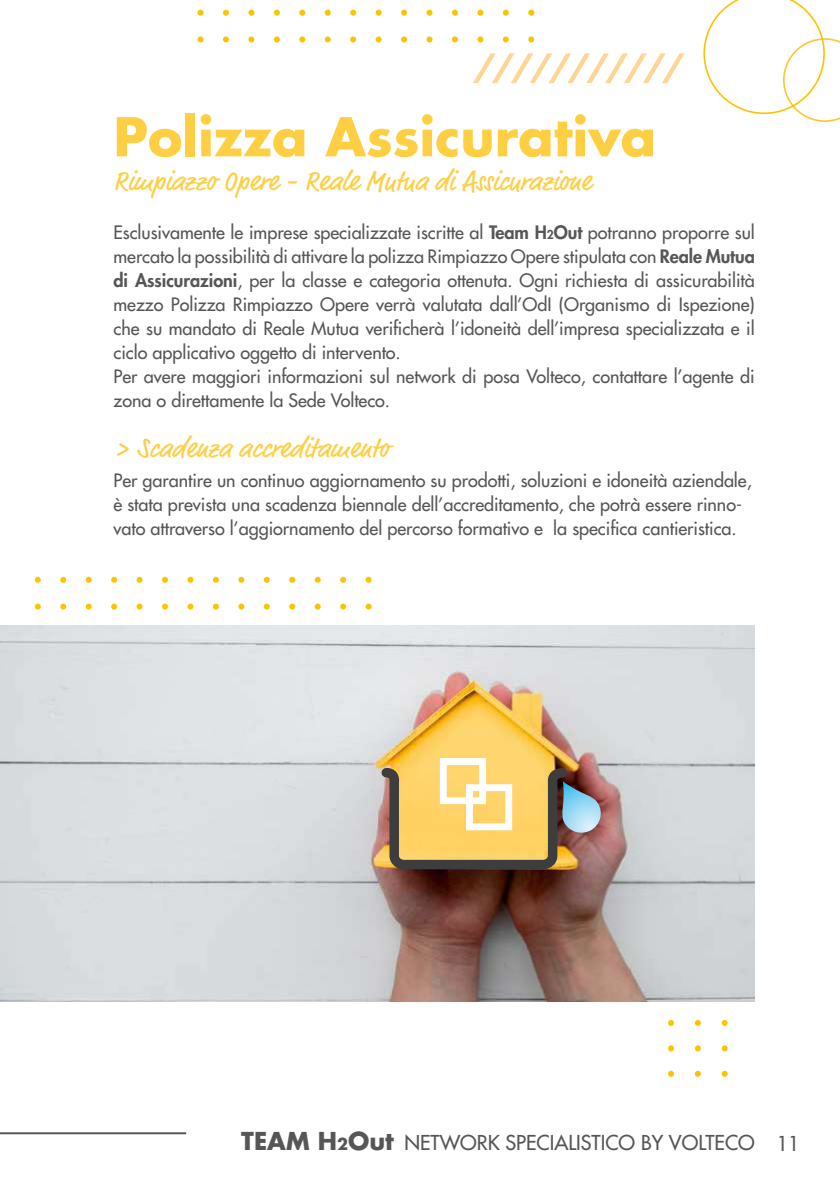
<style>
.page{position:relative;width:840px;height:1191px;background:#fff}
.page>*{position:absolute;margin:0;border:0;box-sizing:border-box;transform-origin:0 0}
.t1{font:700 52px "Futura Std";color:#fece43}
.t2{font:28px "Market";color:#fece43}
.t3{font:500 20px "Futura Std";color:#565656}
.t4{font:500 18px/24px "Futura Std";letter-spacing:-.005em;color:#565656}
.s1{font-weight:800}
.s2{font-weight:800;font-size:12px}
.s3{font-weight:700;font-size:24px}
.s4{font-weight:700;font-size:16px}
</style>
<div class="page">
<hr style="left:0;top:1132px;width:186px;height:2px;background:#565656">
<img style="left:0;top:625px;width:754px;height:376px">
<img style="left:376px;top:758px;width:227px;height:116px">
<svg style="left:35px;top:577px;width:6px;height:6px"></svg>
<svg style="left:35px;top:603px;width:6px;height:6px"></svg>
<svg style="left:60px;top:577px;width:6px;height:6px"></svg>
<svg style="left:60px;top:603px;width:6px;height:6px"></svg>
<svg style="left:86px;top:577px;width:6px;height:6px"></svg>
<svg style="left:86px;top:603px;width:6px;height:6px"></svg>
<svg style="left:111px;top:577px;width:6px;height:6px"></svg>
<svg style="left:111px;top:603px;width:6px;height:6px"></svg>
<svg style="left:136px;top:577px;width:6px;height:6px"></svg>
<svg style="left:136px;top:603px;width:6px;height:6px"></svg>
<svg style="left:162px;top:577px;width:6px;height:6px"></svg>
<svg style="left:162px;top:603px;width:6px;height:6px"></svg>
<svg style="left:187px;top:577px;width:6px;height:6px"></svg>
<svg style="left:187px;top:603px;width:6px;height:6px"></svg>
<svg style="left:213px;top:577px;width:6px;height:6px"></svg>
<svg style="left:213px;top:603px;width:6px;height:6px"></svg>
<svg style="left:238px;top:577px;width:6px;height:6px"></svg>
<svg style="left:238px;top:603px;width:6px;height:6px"></svg>
<svg style="left:264px;top:577px;width:6px;height:6px"></svg>
<svg style="left:264px;top:603px;width:6px;height:6px"></svg>
<svg style="left:289px;top:577px;width:6px;height:6px"></svg>
<svg style="left:289px;top:603px;width:6px;height:6px"></svg>
<svg style="left:314px;top:577px;width:6px;height:6px"></svg>
<svg style="left:314px;top:603px;width:6px;height:6px"></svg>
<svg style="left:340px;top:577px;width:6px;height:6px"></svg>
<svg style="left:340px;top:603px;width:6px;height:6px"></svg>
<svg style="left:365px;top:577px;width:6px;height:6px"></svg>
<svg style="left:365px;top:603px;width:6px;height:6px"></svg>
<svg style="left:694px;top:1070px;width:6px;height:6px"></svg>
<svg style="left:721px;top:1070px;width:6px;height:6px"></svg>
<svg style="left:668px;top:1070px;width:5px;height:6px"></svg>
<svg style="left:694px;top:1045px;width:6px;height:6px"></svg>
<svg style="left:721px;top:1045px;width:6px;height:6px"></svg>
<svg style="left:668px;top:1045px;width:5px;height:6px"></svg>
<svg style="left:694px;top:1020px;width:6px;height:6px"></svg>
<svg style="left:721px;top:1020px;width:6px;height:6px"></svg>
<svg style="left:668px;top:1020px;width:5px;height:6px"></svg>
<svg style="left:703px;top:0;width:136px;height:122px"></svg>
<svg style="left:473px;top:53px;width:211px;height:30px"></svg>
<svg style="left:197px;top:10px;width:6px;height:6px"></svg>
<svg style="left:197px;top:36px;width:6px;height:6px"></svg>
<svg style="left:223px;top:10px;width:6px;height:6px"></svg>
<svg style="left:223px;top:36px;width:6px;height:6px"></svg>
<svg style="left:248px;top:10px;width:6px;height:6px"></svg>
<svg style="left:248px;top:36px;width:6px;height:6px"></svg>
<svg style="left:274px;top:10px;width:6px;height:6px"></svg>
<svg style="left:274px;top:36px;width:6px;height:6px"></svg>
<svg style="left:299px;top:10px;width:6px;height:6px"></svg>
<svg style="left:299px;top:36px;width:6px;height:6px"></svg>
<svg style="left:324px;top:10px;width:6px;height:6px"></svg>
<svg style="left:324px;top:36px;width:6px;height:6px"></svg>
<svg style="left:350px;top:10px;width:6px;height:6px"></svg>
<svg style="left:350px;top:36px;width:6px;height:6px"></svg>
<svg style="left:375px;top:10px;width:6px;height:6px"></svg>
<svg style="left:375px;top:36px;width:6px;height:6px"></svg>
<svg style="left:401px;top:10px;width:6px;height:6px"></svg>
<svg style="left:401px;top:36px;width:6px;height:6px"></svg>
<svg style="left:426px;top:10px;width:6px;height:6px"></svg>
<svg style="left:426px;top:36px;width:6px;height:6px"></svg>
<svg style="left:452px;top:10px;width:5px;height:6px"></svg>
<svg style="left:452px;top:36px;width:5px;height:6px"></svg>
<svg style="left:477px;top:10px;width:6px;height:6px"></svg>
<svg style="left:477px;top:36px;width:6px;height:6px"></svg>
<svg style="left:502px;top:10px;width:6px;height:6px"></svg>
<svg style="left:502px;top:36px;width:6px;height:6px"></svg>
<svg style="left:528px;top:10px;width:6px;height:6px"></svg>
<svg style="left:528px;top:36px;width:6px;height:6px"></svg>
<h1 class="t1" style="left:113px;top:102px;width:543px">Polizza Assicurativa</h1>
<h2 class="t2" style="left:113px;top:165px;width:479px">Rimpiazzo Opere - Reale Mutua di Assicurazione</h2>
<p class="t4" style="left:113px;top:220px;width:642px">Esclusivamente le imprese specializzate iscritte al <span class="s1">Team H</span><span class="s2">2</span><span class="s1">Out</span> potranno proporre sul mercato la possibilità di attivare la polizza Rimpiazzo Opere stipulata con <span class="s1">Reale Mutua di Assicurazioni</span>, per la classe e categoria ottenuta. Ogni richiesta di assicurabilità mezzo Polizza Rimpiazzo Opere verrà valutata dall’OdI (Organismo di Ispezione) che su mandato di Reale Mutua verificherà l’idoneità dell’impresa specializzata e il ciclo applicativo oggetto di intervento.<br>Per avere maggiori informazioni sul network di posa Volteco, contattare l’agente di zona o direttamente la Sede Volteco.</p>
<h2 class="t2" style="left:113px;top:431px;width:277px">&gt; Scadenza accreditamento</h2>
<p class="t4" style="left:113px;top:468px;width:639px">Per garantire un continuo aggiornamento su prodotti, soluzioni e idoneità aziendale, è stata prevista una scadenza biennale dell’accreditamento, che potrà essere rinno&shy;vato attraverso l’aggiornamento del percorso formativo e la specifica cantieristica.</p>
<p class="t3" style="left:241px;top:1130px;width:559px"><span class="s3">TEAM H</span><span class="s4">2</span><span class="s3">Out</span> NETWORK SPECIALISTICO BY VOLTECO 11</p>
</div>
